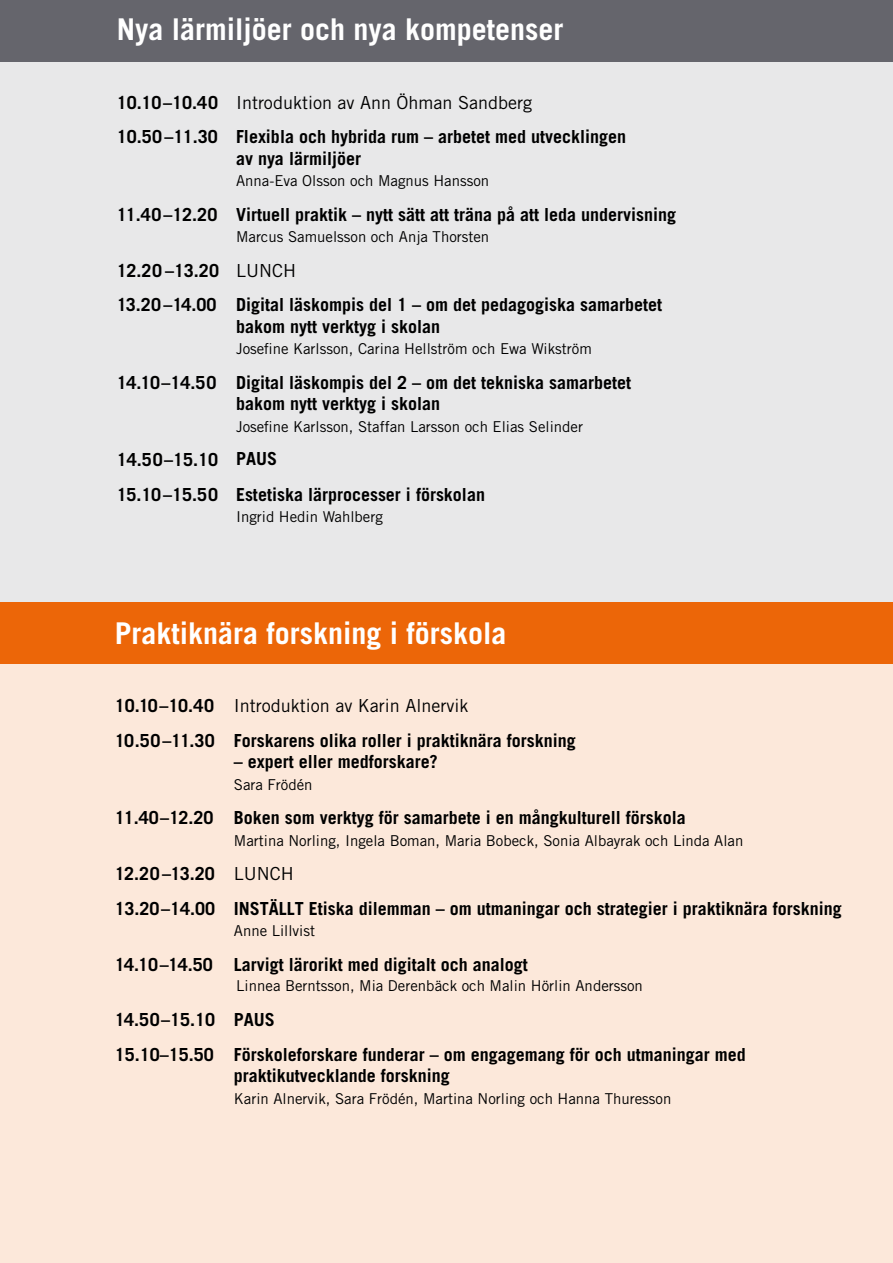
<style>
.page{position:relative;width:893px;height:1263px;background:#fff}
.page>*{position:absolute;margin:0;border:0;box-sizing:border-box;transform-origin:0 0}
.t1{font:700 30px "Trade Gothic LT Std";color:#fff}
.LISTA{font:700 18px/21.6px "Trade Gothic LT Std";color:#000}
.LISTA-2{font:18px "Trade Gothic LT Std";color:#000}
.LISTA-3{font:15px "Trade Gothic LT Std";color:#000}
.s1{font-weight:700}
.s2{font-weight:400}
</style>
<div class="page">
<div style="left:0;top:48px;width:893px;height:554px;background:#e8e8e9"></div>
<div style="left:0;top:0;width:893px;height:62px;background:#65656c"></div>
<div style="left:0;top:602px;width:893px;height:61px;background:#ec6608"></div>
<div style="left:0;top:663px;width:893px;height:600px;background:#fce8da"></div>
<h1 class="t1" style="left:117px;top:11px;width:448px">Nya lärmiljöer och nya kompetenser</h1>
<p class="LISTA-2" style="left:117px;top:92px;width:417px"><span class="s1">10.10–10.40</span> Introduktion av Ann Öhman Sandberg</p>
<p class="LISTA" style="left:236px;top:126px;width:392px;text-indent:-119px">10.50–11.30 Flexibla och hybrida rum – arbetet med utvecklingen av nya lärmiljöer</p>
<p class="LISTA-3" style="left:236px;top:172px;width:255px">Anna-Eva Olsson och Magnus Hansson</p>
<p class="LISTA" style="left:117px;top:203px;width:561px">11.40–12.20 Virtuell praktik – nytt sätt att träna på att leda undervisning</p>
<p class="LISTA-3" style="left:236px;top:228px;width:255px">Marcus Samuelsson och Anja Thorsten</p>
<p class="LISTA" style="left:117px;top:259px;width:181px">12.20 –13.20 <span class="s2">LUNCH</span></p>
<p class="LISTA" style="left:236px;top:294px;width:428px;text-indent:-119px">13.20–14.00 Digital läskompis del 1 – om det pedagogiska samarbetet bakom nytt verktyg i skolan</p>
<p class="LISTA-3" style="left:236px;top:340px;width:357px">Josefine Karlsson, Carina Hellström och Ewa Wikström</p>
<p class="LISTA" style="left:236px;top:371px;width:397px;text-indent:-119px">14.10–14.50 Digital läskompis del 2 – om det tekniska samarbetet bakom nytt verktyg i skolan</p>
<p class="LISTA-3" style="left:236px;top:417px;width:349px">Josefine Karlsson, Staffan Larsson och Elias Selinder</p>
<p class="LISTA" style="left:117px;top:449px;width:162px">14.50–15.10 PAUS</p>
<p class="LISTA" style="left:117px;top:483px;width:370px">15.10–15.50 Estetiska lärprocesser i förskolan</p>
<p class="LISTA-3" style="left:236px;top:508px;width:148px">Ingrid Hedin Wahlberg</p>
<h1 class="t1" style="left:115px;top:614px;width:393px">Praktiknära forskning i förskola</h1>
<p class="LISTA-2" style="left:115px;top:695px;width:355px"><span class="s1">10.10–10.40</span> Introduktion av Karin Alnervik</p>
<p class="LISTA" style="left:115px;top:729px;width:463px">10.50–11.30 Forskarens olika roller i praktiknära forskning</p>
<p class="LISTA" style="left:234px;top:751px;width:205px">– expert eller medforskare?</p>
<p class="LISTA-3" style="left:234px;top:775px;width:80px">Sara Frödén</p>
<p class="LISTA" style="left:115px;top:807px;width:573px">11.40–12.20 Boken som verktyg för samarbete i en mångkulturell förskola</p>
<p class="LISTA-3" style="left:234px;top:831px;width:511px">Martina Norling, Ingela Boman, Maria Bobeck, Sonia Albayrak och Linda Alan</p>
<p class="LISTA" style="left:115px;top:863px;width:181px">12.20–13.20 <span class="s2">LUNCH</span></p>
<p class="LISTA" style="left:115px;top:897px;width:729px">13.20–14.00 INSTÄLLT Etiska dilemman – om utmaningar och strategier i praktiknära forskning</p>
<p class="LISTA-3" style="left:234px;top:922px;width:83px">Anne Lillvist</p>
<p class="LISTA" style="left:115px;top:953px;width:415px">14.10–14.50 Larvigt lärorikt med digitalt och analogt</p>
<p class="LISTA-3" style="left:236px;top:977px;width:408px">Linnea Berntsson, Mia Derenbäck och Malin Hörlin Andersson</p>
<p class="LISTA" style="left:115px;top:1009px;width:162px">14.50–15.10 PAUS</p>
<p class="LISTA" style="left:234px;top:1043px;width:513px;text-indent:-119px">15.10–15.50 Förskoleforskare funderar – om engagemang för och utmaningar med praktikutvecklande forskning</p>
<p class="LISTA-3" style="left:234px;top:1090px;width:439px">Karin Alnervik, Sara Frödén, Martina Norling och Hanna Thuresson</p>
</div>
